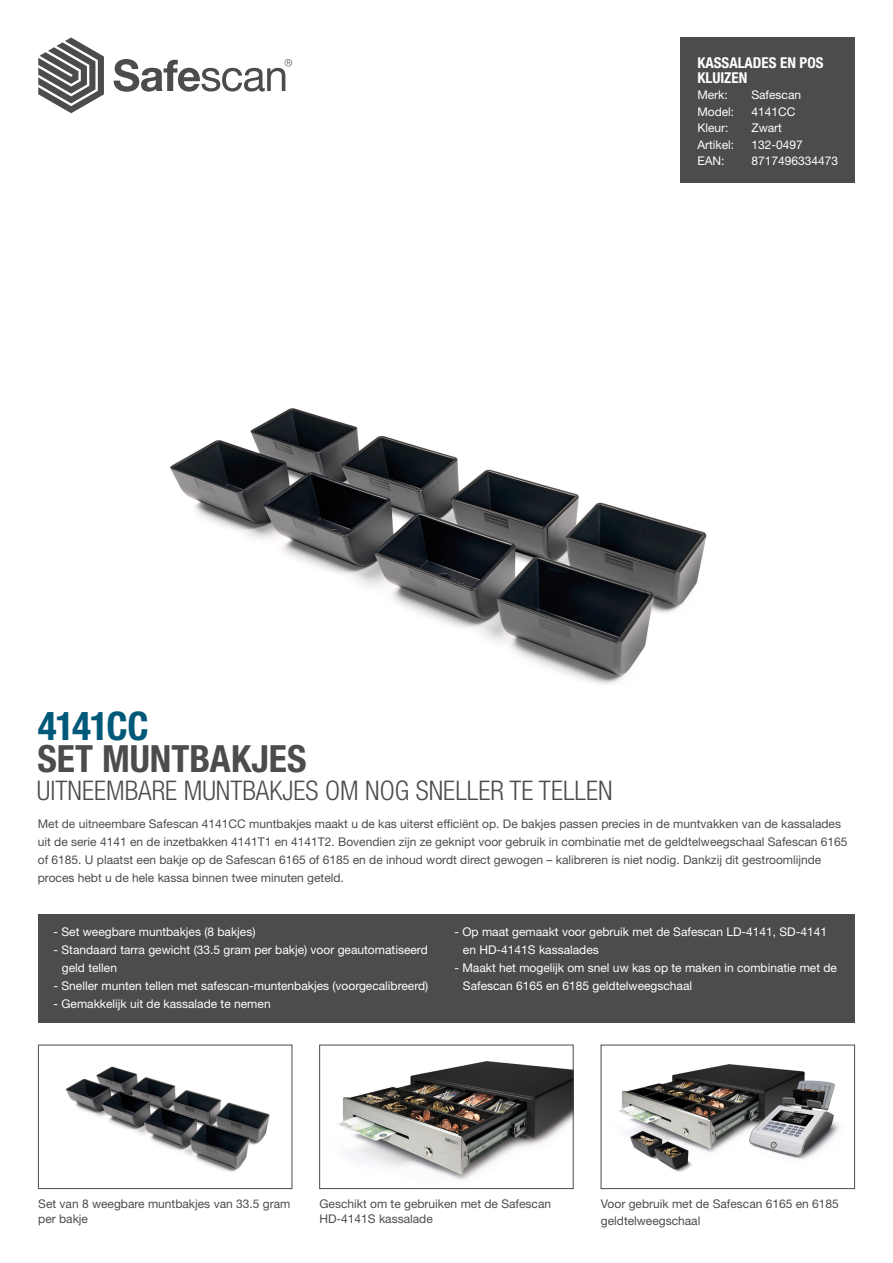
<style>
.page{position:relative;width:893px;height:1263px;background:#fff}
.page>*{position:absolute;margin:0;border:0;box-sizing:border-box;transform-origin:0 0}
.t1{font:700 condensed 39.45px "Helvetica Neue LT Std";letter-spacing:-.03em;color:#005879}
.t2{font:700 condensed 37.5px "Helvetica Neue LT Std";color:#4b4c4d}
.t3{font:300 condensed 27px "Helvetica Neue LT Std";color:#4b4c4d}
.t4{font:700 condensed 15px/15px "Helvetica Neue LT Std";color:#fff}
.Platte_tekst{font:12px/18px "Helvetica Neue LT Std";color:#4b4c4d}
.Points{font:12px/18px "Helvetica Neue LT Std";color:#fff}
.Tabel{font:12px "Helvetica Neue LT Std";color:#fff}
</style>
<div class="page">
<div style="left:680px;top:37px;width:175px;height:146px;background:#4b4c4d"></div>
<svg style="left:38px;top:37px;width:66px;height:76px"></svg>
<svg style="left:114px;top:59px;width:178px;height:33px"></svg>
<div style="left:38px;top:914px;width:817px;height:109px;background:#4b4c4d"></div>
<img style="left:170px;top:408px;width:537px;height:276px">
<img style="left:65px;top:1066px;width:205px;height:106px">
<div style="left:38px;top:1045px;width:254px;height:144px;border:1px solid #4b4c4d"></div>
<img style="left:338px;top:1061px;width:233px;height:119px">
<div style="left:319px;top:1045px;width:254px;height:144px;border:1px solid #4b4c4d"></div>
<img style="left:619px;top:1064px;width:221px;height:108px">
<div style="left:601px;top:1045px;width:254px;height:144px;border:1px solid #4b4c4d"></div>
<p class="t4" style="left:697px;top:55px;width:128px">KASSALADES EN POS<br>KLUIZEN</p>
<p class="Tabel" style="left:697px;top:88px;width:32px">Merk:</p>
<p class="Tabel" style="left:751px;top:88px;width:51px">Safescan</p>
<p class="Tabel" style="left:697px;top:104px;width:38px">Model:</p>
<p class="Tabel" style="left:751px;top:104px;width:46px">4141CC</p>
<p class="Tabel" style="left:697px;top:121px;width:33px">Kleur:</p>
<p class="Tabel" style="left:751px;top:121px;width:32px">Zwart</p>
<p class="Tabel" style="left:697px;top:137px;width:38px">Artikel:</p>
<p class="Tabel" style="left:751px;top:137px;width:53px">132-0497</p>
<p class="Tabel" style="left:697px;top:154px;width:29px">EAN:</p>
<p class="Tabel" style="left:751px;top:154px;width:88px">8717496334473</p>
<p class="t1" style="left:38px;top:702px;width:113px">4141CC</p>
<p class="t3" style="left:37px;top:775px;width:577px">UITNEEMBARE MUNTBAKJES OM NOG SNELLER TE TELLEN</p>
<p class="t2" style="left:37px;top:736px;width:271px">SET MUNTBAKJES</p>
<p class="Platte_tekst" style="left:38px;top:815px;width:811px">Met de uitneembare Safescan 4141CC muntbakjes maakt u de kas uiterst efficiënt op. De bakjes passen precies in de muntvakken van de kassalades uit de serie 4141 en de inzetbakken 4141T1 en 4141T2. Bovendien zijn ze geknipt voor gebruik in combinatie met de geldtelweegschaal Safescan 6165 of 6185. U plaatst een bakje op de Safescan 6165 of 6185 en de inhoud wordt direct gewogen – kalibreren is niet nodig. Dankzij dit gestroomlijnde proces hebt u de hele kassa binnen twee minuten geteld.</p>
<p class="Points" style="left:53px;top:923px;width:204px">- Set weegbare muntbakjes (8 bakjes)</p>
<p class="Points" style="left:62px;top:941px;width:367px;text-indent:-9px">- Standaard tarra gewicht (33.5 gram per bakje) voor geautomatiseerd geld tellen</p>
<p class="Points" style="left:53px;top:977px;width:376px">- Sneller munten tellen met safescan-muntenbakjes (voorgecalibreerd)</p>
<p class="Points" style="left:53px;top:995px;width:219px">- Gemakkelijk uit de kassalade te nemen</p>
<p class="Points" style="left:463px;top:923px;width:366px;text-indent:-9px">- Op maat gemaakt voor gebruik met de Safescan LD-4141, SD-4141 en HD-4141S kassalades</p>
<p class="Points" style="left:463px;top:959px;width:376px;text-indent:-9px">- Maakt het mogelijk om snel uw kas op te maken in combinatie met de<br>Safescan 6165 en 6185 geldtelweegschaal</p>
<p class="Platte_tekst" style="left:38px;top:1196px;width:254px;line-height:15px">Set van 8 weegbare muntbakjes van 33.5 gram per bakje</p>
<p class="Platte_tekst" style="left:319px;top:1196px;width:233px;line-height:15px">Geschikt om te gebruiken met de Safescan<br>HD-4141S kassalade</p>
<p class="Platte_tekst" style="left:601px;top:1196px;width:240px;line-height:16.5px">Voor gebruik met de Safescan 6165 en 6185 geldtelweegschaal</p>
</div>
